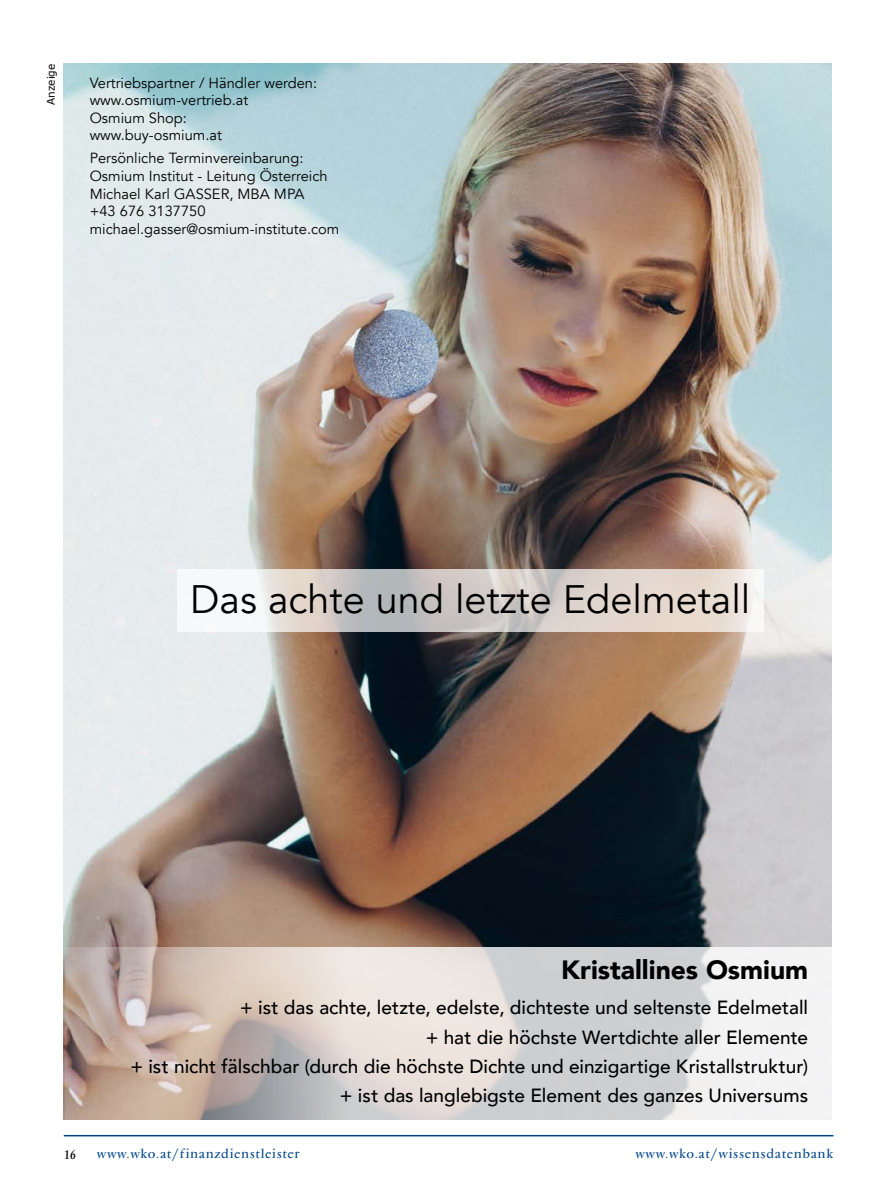
<style>
.page{position:relative;width:893px;height:1191px;background:#fff}
.page>*{position:absolute;margin:0;border:0;box-sizing:border-box;transform-origin:0 0}
.t1{font:39.6px "Avenir";color:#000}
.t2{font:900 26.4px "Avenir";color:#000}
.t3{font:500 19.05px/29.2px "Avenir";color:#000;text-align:right}
.t4{font:14.7px/17.5px "Avenir";color:#000}
.t5{font:13.5px "Vendome";letter-spacing:.05em;color:#048}
.t6{font:13.5px "Vendome";color:#000}
.t7{font:10.5px "Verdana";color:#000}
</style>
<div class="page">
<hr style="left:64px;top:1135px;width:769px;height:1px;background:#048">
<img style="left:64px;top:64px;width:767px;height:1055px">
<svg style="left:177px;top:569px;width:586px;height:62px"></svg>
<svg style="left:65px;top:947px;width:767px;height:173px"></svg>
<p class="t7" style="left:44px;top:105px;width:43px;rotate:-90deg">Anzeige</p>
<p class="t4" style="left:90px;top:74px;width:229px">Vertriebspartner / Händler werden: www.osmium-vertrieb.at<br>Osmium Shop: www.buy-osmium.at</p>
<p class="t4" style="left:90px;top:150px;width:251px">Persönliche Terminvereinbarung:<br>Osmium Institut - Leitung Österreich<br>Michael Karl GASSER, MBA MPA<br>+43 676 3137750 michael.gasser@osmium-institute.com</p>
<h1 class="t1" style="left:190px;top:575px;width:562px">Das achte und letzte Edelmetall</h1>
<h2 class="t2" style="left:561px;top:947px;width:248px">Kristallines Osmium</h2>
<p class="t3" style="left:130px;top:992px;width:679px">+ ist das achte, letzte, edelste, dichteste und seltenste Edelmetall<br>+ hat die höchste Wertdichte aller Elemente<br>+ ist nicht fälschbar (durch die höchste Dichte und einzigartige Kristallstruktur) + ist das langlebigste Element des ganzes Universums</p>
<p class="t6" style="left:64px;top:1147px;width:14px">16</p>
<p class="t5" style="left:97px;top:1146px;width:204px">www.wko.at/finanzdienstleister</p>
<p class="t5" style="left:635px;top:1146px;width:199px">www.wko.at/wissensdatenbank</p>
</div>
